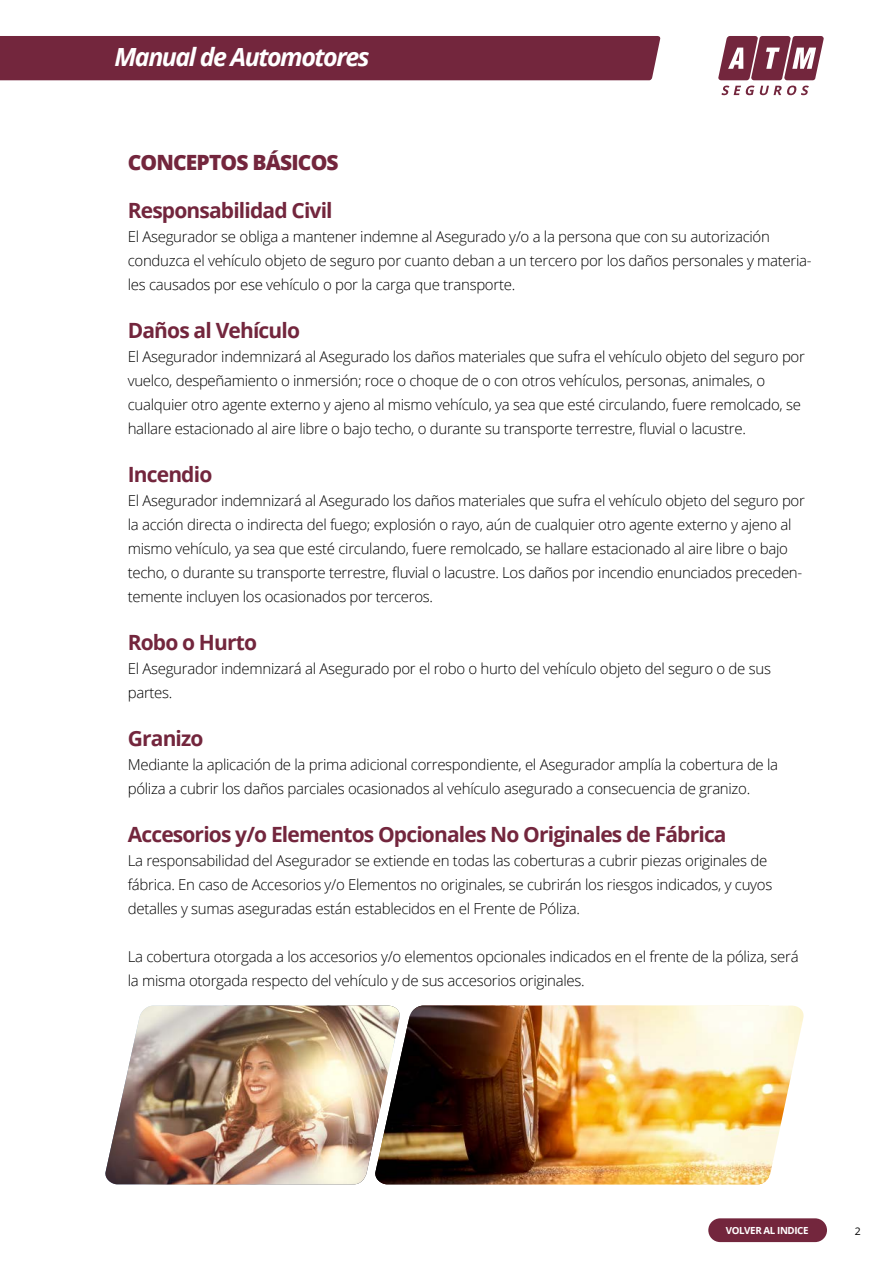
<style>
.page{position:relative;width:893px;height:1263px;background:#fff}
.page>*{position:absolute;margin:0;border:0;box-sizing:border-box;transform-origin:0 0}
.t1{font:italic 700 25.05px "Open Sans";letter-spacing:-.06em;color:#fff}
.t2{font:700 21px "Open Sans";letter-spacing:-.04em;color:#73263d}
.t3{font:800 21px "Open Sans";letter-spacing:-.04em;color:#73263d}
.t4{font:300 15px/24px "Open Sans";letter-spacing:-.02em;color:#000}
.t5{font:10.5px "Open Sans";color:#000}
.t6{font:700 9.75px "Open Sans";letter-spacing:-.04em;color:#fff}
</style>
<div class="page">
<img style="left:105px;top:1005px;width:269px;height:179px">
<img style="left:374px;top:1005px;width:430px;height:179px">
<svg style="left:718px;top:36px;width:106px;height:44px"></svg>
<svg style="left:721px;top:86px;width:88px;height:9px"></svg>
<div style="left:0;top:36px;width:660px;height:44px;background:#73263d"></div>
<div style="left:708px;top:1218px;width:119px;height:24px;background:#73263d;border-radius:12px"></div>
<h1 class="t1" style="left:114px;top:39px;width:257px">Manual de Automotores</h1>
<h2 class="t3" style="left:128px;top:146px;width:212px">CONCEPTOS BÁSICOS</h2>
<h2 class="t2" style="left:128px;top:195px;width:206px">Responsabilidad Civil</h2>
<p class="t4" style="left:128px;top:224px;width:685px">El Asegurador se obliga a mantener indemne al Asegurado y/o a la persona que con su autorización conduzca el vehículo objeto de seguro por cuanto deban a un tercero por los daños personales y materia&shy;les causados por ese vehículo o por la carga que transporte.</p>
<h2 class="t2" style="left:128px;top:315px;width:174px">Daños al Vehículo</h2>
<p class="t4" style="left:128px;top:344px;width:679px">El Asegurador indemnizará al Asegurado los daños materiales que sufra el vehículo objeto del seguro por vuelco, despeñamiento o inmersión; roce o choque de o con otros vehículos, personas, animales, o cualquier otro agente externo y ajeno al mismo vehículo, ya sea que esté circulando, fuere remolcado, se hallare estacionado al aire libre o bajo techo, o durante su transporte terrestre, fluvial o lacustre.</p>
<h2 class="t2" style="left:128px;top:459px;width:86px">Incendio</h2>
<p class="t4" style="left:128px;top:488px;width:679px">El Asegurador indemnizará al Asegurado los daños materiales que sufra el vehículo objeto del seguro por la acción directa o indirecta del fuego; explosión o rayo, aún de cualquier otro agente externo y ajeno al mismo vehículo, ya sea que esté circulando, fuere remolcado, se hallare estacionado al aire libre o bajo techo, o durante su transporte terrestre, fluvial o lacustre. Los daños por incendio enunciados preceden&shy;temente incluyen los ocasionados por terceros.</p>
<h2 class="t2" style="left:128px;top:627px;width:131px">Robo o Hurto</h2>
<p class="t4" style="left:128px;top:656px;width:645px">El Asegurador indemnizará al Asegurado por el robo o hurto del vehículo objeto del seguro o de sus partes.</p>
<h2 class="t2" style="left:128px;top:723px;width:77px">Granizo</h2>
<p class="t4" style="left:128px;top:752px;width:652px">Mediante la aplicación de la prima adicional correspondiente, el Asegurador amplía la cobertura de la póliza a cubrir los daños parciales ocasionados al vehículo asegurado a consecuencia de granizo.</p>
<h2 class="t2" style="left:128px;top:819px;width:600px">Accesorios y/o Elementos Opcionales No Originales de Fábrica</h2>
<p class="t4" style="left:128px;top:848px;width:646px">La responsabilidad del Asegurador se extiende en todas las coberturas a cubrir piezas originales de fábrica. En caso de Accesorios y/o Elementos no originales, se cubrirán los riesgos indicados, y cuyos detalles y sumas aseguradas están establecidos en el Frente de Póliza.</p>
<p class="t4" style="left:128px;top:944px;width:672px">La cobertura otorgada a los accesorios y/o elementos opcionales indicados en el frente de la póliza, será la misma otorgada respecto del vehículo y de sus accesorios originales.</p>
<p class="t6" style="left:726px;top:1223px;width:84px">VOLVER AL INDICE</p>
<p class="t5" style="left:855px;top:1224px;width:8px">2</p>
</div>
